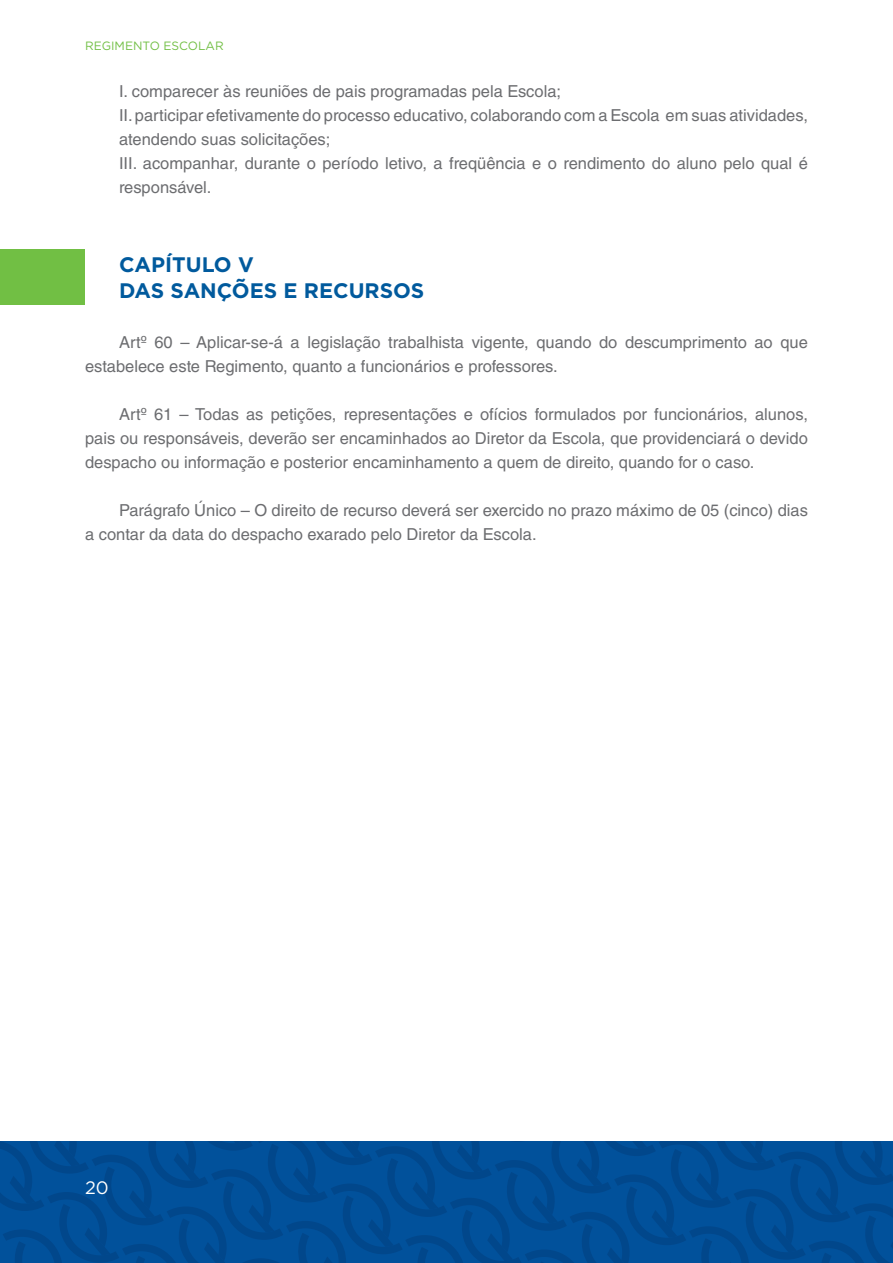
<style>
.page{position:relative;width:893px;height:1263px;background:#fff}
.page>*{position:absolute;margin:0;border:0;box-sizing:border-box;transform-origin:0 0}
.t1{font:700 21px/25.2px "Gotham";color:#015a9d}
.t2{font:18px "Gotham";color:#fff}
.t3{font:16.5px/24px "Helvetica LT Std";color:#6c6d70}
.t4{font:12px "Gotham";color:#71bf44}
</style>
<div class="page">
<svg style="left:0;top:1141px;width:893px;height:122px;background:#014d95"></svg>
<div style="left:0;top:249px;width:84px;height:55px;background:#71bf44"></div>
<p class="t4" style="left:85px;top:38px;width:140px">REGIMENTO ESCOLAR</p>
<p class="t3" style="left:119px;top:79px;width:690px">I. comparecer às reuniões de pais programadas pela Escola;<br>II. participar efetivamente do processo educativo, colaborando com a Escola em suas atividades, atendendo suas solicitações;<br>III. acompanhar, durante o período letivo, a freqüência e o rendimento do aluno pelo qual é responsável.</p>
<p class="t1" style="left:119px;top:252px;width:307px">CAPÍTULO V<br>DAS SANÇÕES E RECURSOS</p>
<p class="t3" style="left:85px;top:330px;width:724px;text-indent:34px">Artº 60 – Aplicar-se-á a legislação trabalhista vigente, quando do descumprimento ao que estabelece este Regimento, quanto a funcionários e professores.</p>
<p class="t3" style="left:85px;top:402px;width:724px;text-align:justify;text-indent:34px">Artº 61 – Todas as petições, representações e ofícios formulados por funcionários, alunos, pais ou responsáveis, deverão ser encaminhados ao Diretor da Escola, que providenciará o devido despacho ou informação e posterior encaminhamento a quem de direito, quando for o caso.</p>
<p class="t3" style="left:85px;top:498px;width:724px;text-indent:34px">Parágrafo Único – O direito de recurso deverá ser exercido no prazo máximo de 05 (cinco) dias a contar da data do despacho exarado pelo Diretor da Escola.</p>
<p class="t2" style="left:85px;top:1176px;width:25px">20</p>
</div>
